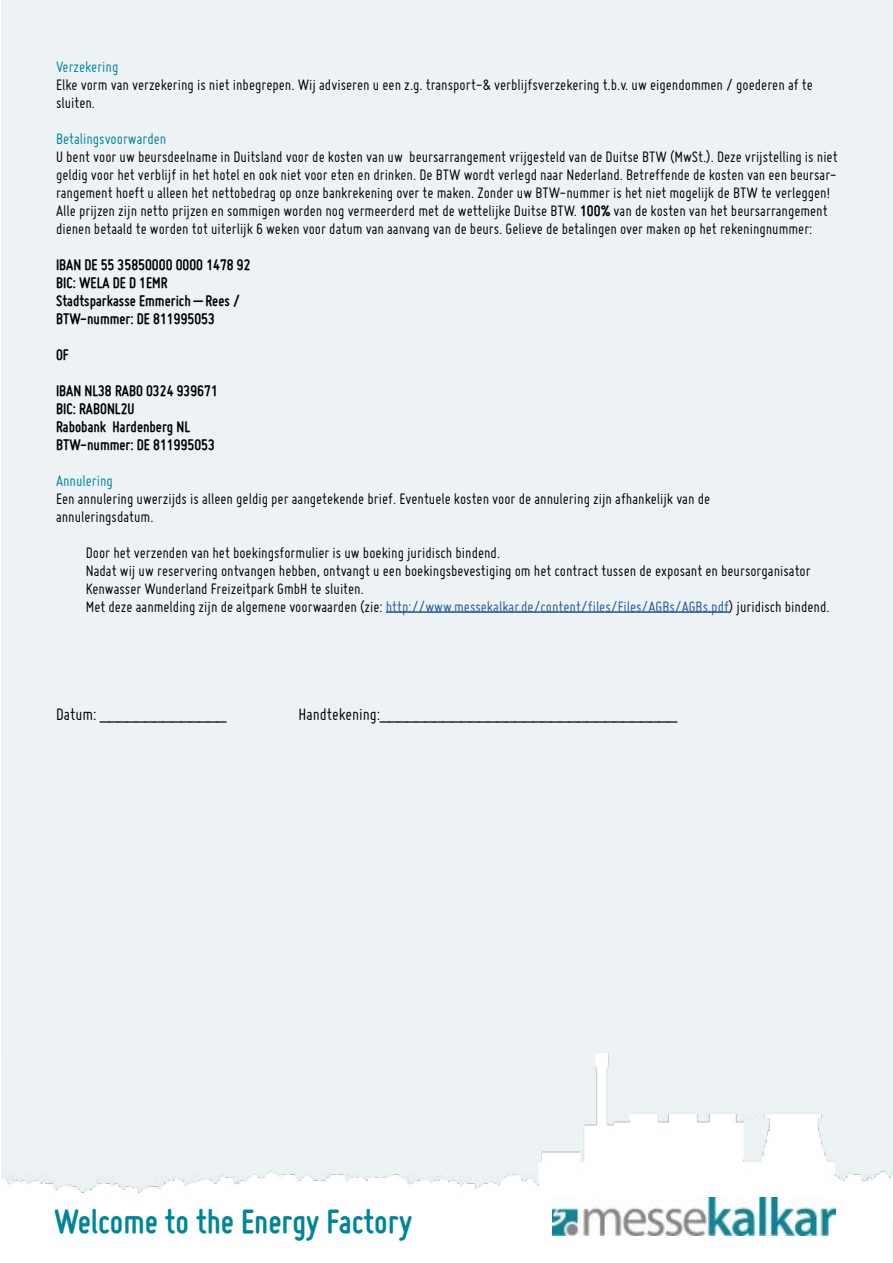
<style>
.page{position:relative;width:893px;height:1263px;background:#fff}
.page>*{position:absolute;margin:0;border:0;box-sizing:border-box;transform-origin:0 0}
.t1{font:700 36px "Miso";color:#008598}
.t2{font:18px "Miso";color:#000}
.t3{font:16.5px/18px "Miso";color:#000}
.t4{font:700 16.5px/18px "Miso";color:#000}
.t5{font:16.5px "Miso";color:#008598}
.s1{font-weight:700}
.s2{color:#275b9b}
</style>
<div class="page">
<div style="left:1px;top:0;width:892px;height:1261px;background:#edf2f5"></div>
<img style="left:1px;top:1053px;width:892px;height:167px">
<div style="left:1px;top:1210px;width:891px;height:53px;background:#fff"></div>
<img style="left:553px;top:1197px;width:283px;height:38px">
<hr style="left:386px;top:611px;width:343px;height:2px;background:#275b9b">
<p class="t5" style="left:56px;top:58px;width:64px">Verzekering</p>
<p class="t3" style="left:56px;top:75px;width:758px">Elke vorm van verzekering is niet inbegrepen. Wij adviseren u een z.g. transport-&amp; verblijfsverzekering t.b.v. uw eigendommen / goederen af te sluiten.</p>
<p class="t5" style="left:56px;top:130px;width:112px">Betalingsvoorwarden</p>
<p class="t3" style="left:56px;top:147px;width:783px">U bent voor uw beursdeelname in Duitsland voor de kosten van uw beursarrangement vrijgesteld van de Duitse BTW (MwSt.). Deze vrijstelling is niet geldig voor het verblijf in het hotel en ook niet voor eten en drinken. De BTW wordt verlegd naar Nederland. Betreffende de kosten van een beursar&shy;rangement hoeft u alleen het nettobedrag op onze bankrekening over te maken. Zonder uw BTW-nummer is het niet mogelijk de BTW te verleggen!<br>Alle prijzen zijn netto prijzen en sommigen worden nog vermeerderd met de wettelijke Duitse BTW. <span class="s1">100%</span> van de kosten van het beursarrangement dienen betaald te worden tot uiterlijk 6 weken voor datum van aanvang van de beurs. Gelieve de betalingen over maken op het rekeningnummer:</p>
<p class="t4" style="left:56px;top:256px;width:196px">IBAN DE 55 35850000 0000 1478 92<br>BIC: WELA DE D 1EMR<br>Stadtsparkasse Emmerich – Rees /<br>BTW-nummer: DE 811995053</p>
<p class="t4" style="left:56px;top:337px;width:163px;line-height:36px">OF<br>IBAN NL38 RABO 0324 939671</p>
<p class="t4" style="left:56px;top:400px;width:160px">BIC: RABONL2U<br>Rabobank Hardenberg NL<br>BTW-nummer: DE 811995053</p>
<p class="t5" style="left:56px;top:472px;width:58px">Annulering</p>
<p class="t3" style="left:56px;top:490px;width:656px">Een annulering uwerzijds is alleen geldig per aangetekende brief. Eventuele kosten voor de annulering zijn afhankelijk van de annuleringsdatum.</p>
<p class="t3" style="left:86px;top:544px;width:745px">Door het verzenden van het boekingsformulier is uw boeking juridisch bindend.<br>Nadat wij uw reservering ontvangen hebben, ontvangt u een boekingsbevestiging om het contract tussen de exposant en beursorganisator Kenwasser Wunderland Freizeitpark GmbH te sluiten.<br>Met deze aanmelding zijn de algemene voorwaarden (zie: <span class="s2">http://www.messekalkar.de/content/files/Files/AGBs/AGBs.pdf</span>) juridisch bindend.</p>
<p class="t2" style="left:56px;top:704px;width:171px">Datum: ______________</p>
<p class="t2" style="left:299px;top:704px;width:380px">Handtekening:_________________________________</p>
<h1 class="t1" style="left:54px;top:1201px;width:360px">Welcome to the Energy Factory</h1>
</div>
